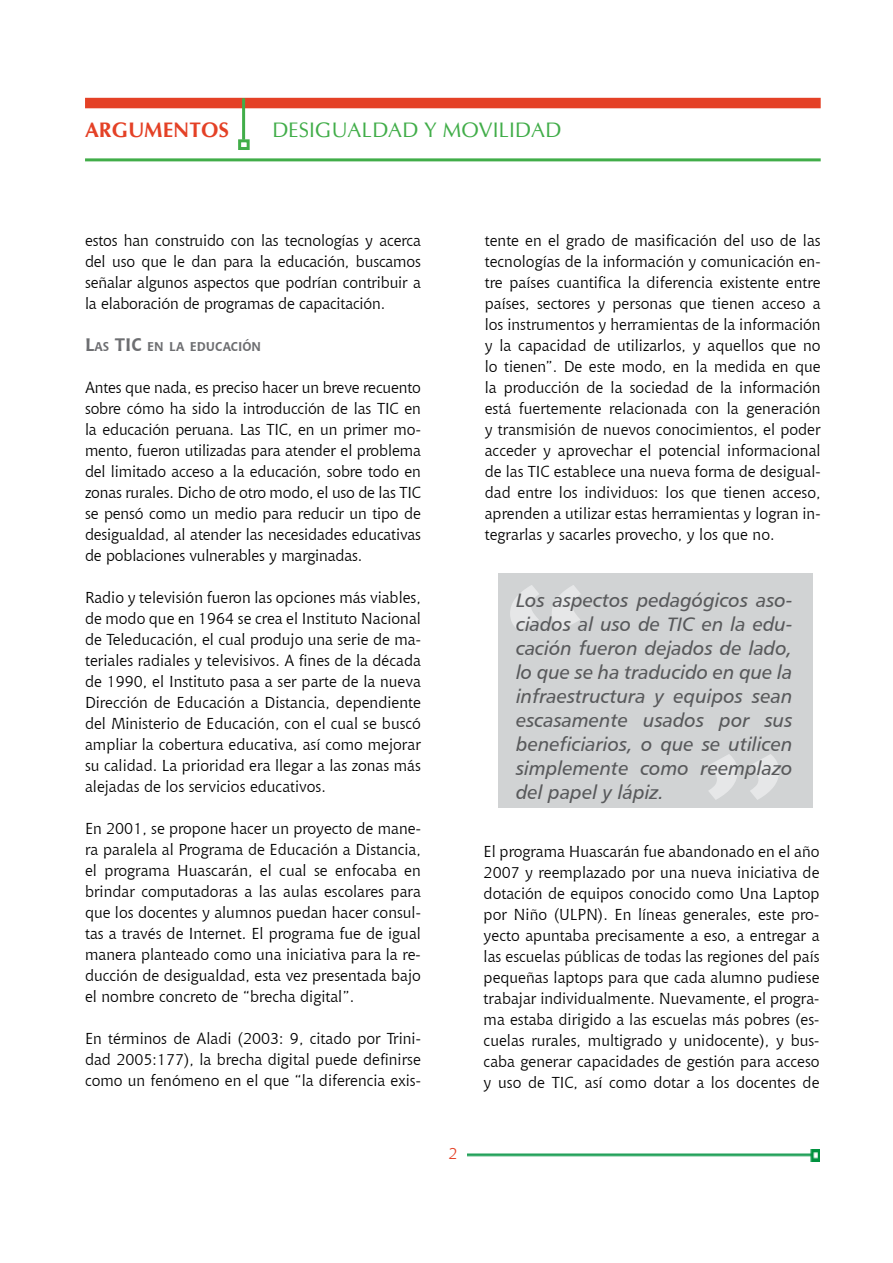
<style>
.page{position:relative;width:893px;height:1263px;background:#fff}
.page>*{position:absolute;margin:0;border:0;box-sizing:border-box;transform-origin:0 0}
.t1{font:229.95px "Chianti BT";color:#e6e7e8}
.t2{font:21px "CG Omega";color:#41ad49}
.t3{font:700 21px "CG Omega";color:#e44126}
.t4{font:19.5px/24px "Humanist 777 BT Italic B";color:#58595b;text-align:justify}
.t5{font:15.75px/21px "Chianti BT";color:#000;text-align:justify}
.t6{font:15.75px "Chianti BT";color:#e44126}
.t7{font:700 12.6px "Chianti BT";color:#6d6e71}
.s1{font-size:18px}
</style>
<div class="page">
<img style="left:467px;top:1150px;width:353px;height:12px">
<div style="left:85px;top:98px;width:736px;height:10px;background:#e44126"></div>
<hr style="left:242px;top:98px;width:3px;height:42px;background:#41ad49">
<div style="left:238px;top:139px;width:12px;height:11px;border:3px solid #41ad49"></div>
<hr style="left:85px;top:158px;width:736px;height:3px;background:#41ad49">
<div style="left:499px;top:573px;width:314px;height:235px;background:#d1d3d4"></div>
<svg style="left:510px;top:585px;width:71px;height:46px"></svg>
<svg style="left:709px;top:754px;width:70px;height:46px"></svg>
<h2 class="t3" style="left:85px;top:117px;width:146px">ARGUMENTOS</h2>
<h2 class="t2" style="left:272px;top:117px;width:291px">DESIGUALDAD Y MOVILIDAD</h2>
<p class="t5" style="left:85px;top:229px;width:337px">estos han construido con las tecnologías y acerca del uso que le dan para la educación, buscamos señalar algunos aspectos que podrían contribuir a la elaboración de programas de capacitación.</p>
<p class="t7" style="left:85px;top:337px;width:178px"><span class="s1">L</span>AS <span class="s1">TIC</span> EN LA EDUCACIÓN</p>
<p class="t5" style="left:85px;top:376px;width:337px">Antes que nada, es preciso hacer un breve recuento sobre cómo ha sido la introducción de las TIC en la educación peruana. Las TIC, en un primer mo&shy;mento, fueron utilizadas para atender el problema del limitado acceso a la educación, sobre todo en zonas rurales. Dicho de otro modo, el uso de las TIC se pensó como un medio para reducir un tipo de desigualdad, al atender las necesidades educativas de poblaciones vulnerables y marginadas.</p>
<p class="t5" style="left:85px;top:586px;width:337px">Radio y televisión fueron las opciones más viables, de modo que en 1964 se crea el Instituto Nacional de Teleducación, el cual produjo una serie de ma&shy;teriales radiales y televisivos. A fines de la década de 1990, el Instituto pasa a ser parte de la nueva Dirección de Educación a Distancia, dependiente del Ministerio de Educación, con el cual se buscó ampliar la cobertura educativa, así como mejorar su calidad. La prioridad era llegar a las zonas más alejadas de los servicios educativos.</p>
<p class="t5" style="left:85px;top:817px;width:337px">En 2001, se propone hacer un proyecto de mane&shy;ra paralela al Programa de Educación a Distancia, el programa Huascarán, el cual se enfocaba en brindar computadoras a las aulas escolares para que los docentes y alumnos puedan hacer consul&shy;tas a través de Internet. El programa fue de igual manera planteado como una iniciativa para la re&shy;ducción de desigualdad, esta vez presentada bajo el nombre concreto de “brecha digital”.</p>
<p class="t5" style="left:85px;top:1027px;width:337px">En términos de Aladi (2003: 9, citado por Trini&shy;dad 2005:177), la brecha digital puede definirse como un fenómeno en el que “la diferencia exis-</p>
<p class="t6" style="left:448px;top:1142px;width:11px">2</p>
<p class="t5" style="left:485px;top:229px;width:337px">tente en el grado de masificación del uso de las tecnologías de la información y comunicación en&shy;tre países cuantifica la diferencia existente entre países, sectores y personas que tienen acceso a los instrumentos y herramientas de la información y la capacidad de utilizarlos, y aquellos que no lo tienen”. De este modo, en la medida en que la producción de la sociedad de la información está fuertemente relacionada con la generación y transmisión de nuevos conocimientos, el poder acceder y aprovechar el potencial informacional de las TIC establece una nueva forma de desigual&shy;dad entre los individuos: los que tienen acceso, aprenden a utilizar estas herramientas y logran in&shy;tegrarlas y sacarles provecho, y los que no.</p>
<h1 class="t1" style="left:490px;top:516px;width:111px">“</h1>
<p class="t4" style="left:516px;top:588px;width:278px">Los aspectos pedagógicos aso&shy;ciados al uso de TIC en la edu&shy;cación fueron dejados de lado, lo que se ha traducido en que la infraestructura y equipos sean escasamente usados por sus beneficiarios, o que se utilicen simplemente como reemplazo del papel y lápiz.</p>
<h1 class="t1" style="left:690px;top:685px;width:111px">”</h1>
<p class="t5" style="left:484px;top:841px;width:337px">El programa Huascarán fue abandonado en el año 2007 y reemplazado por una nueva iniciativa de dotación de equipos conocido como Una Laptop por Niño (ULPN). En líneas generales, este pro&shy;yecto apuntaba precisamente a eso, a entregar a las escuelas públicas de todas las regiones del país pequeñas laptops para que cada alumno pudiese trabajar individualmente. Nuevamente, el progra&shy;ma estaba dirigido a las escuelas más pobres (es&shy;cuelas rurales, multigrado y unidocente), y bus&shy;caba generar capacidades de gestión para acceso y uso de TIC, así como dotar a los docentes de</p>
</div>
